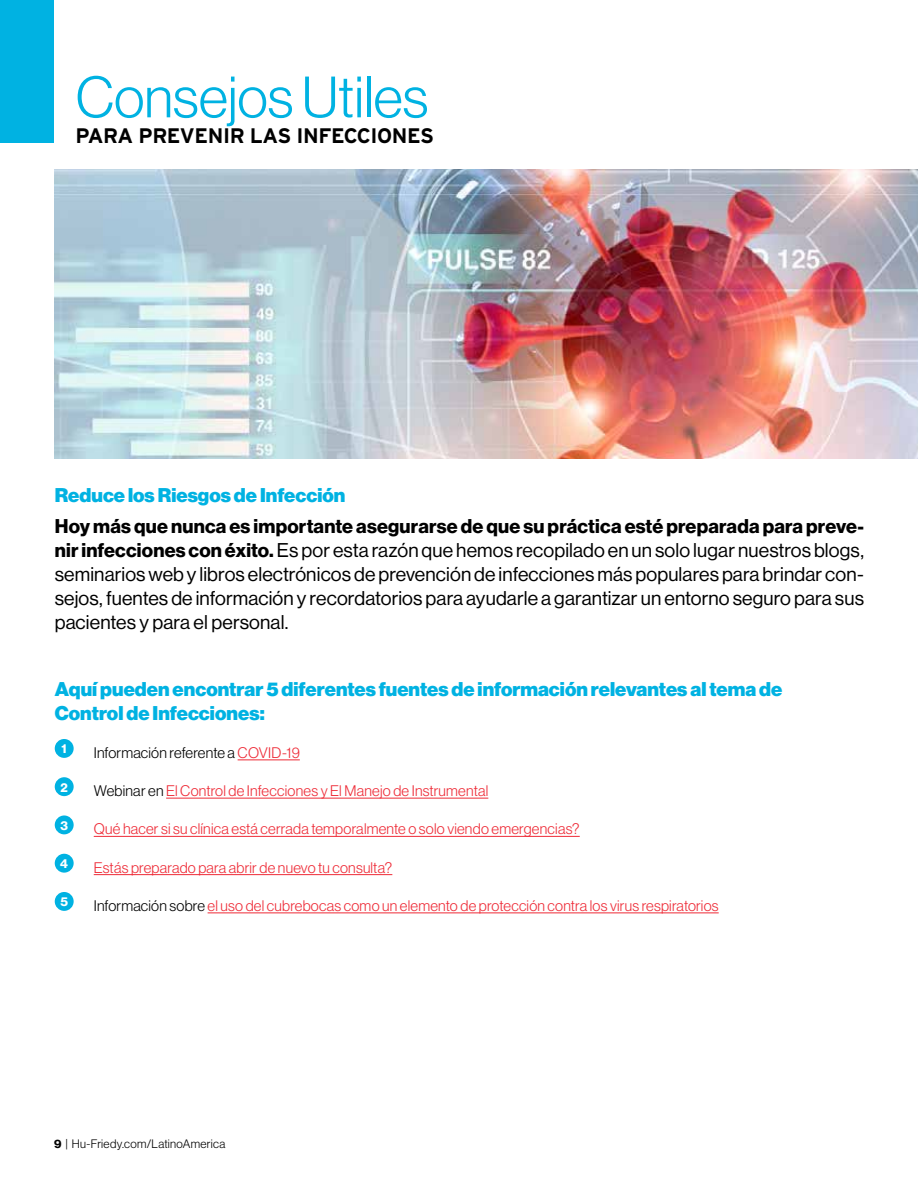
<style>
.page{position:relative;width:918px;height:1188px;background:#fff}
.page>*{position:absolute;margin:0;border:0;box-sizing:border-box;transform-origin:0 0}
.t1{font:57px "N Haas Grotesk DS Pro 45 Lt";color:#00b2e2}
.t2{font:700 21px "Interstate";letter-spacing:-.02em;color:#000}
.t3{font:19.5px/24px "N Haas Grotesk DS Pro 55 Rg";letter-spacing:.01em;color:#000;text-align:justify}
.t4{font:19.5px/23.4px "N Haas Grotesk DS Pro 95 Blk";color:#00b2e2}
.t5{font:19.5px "N Haas Grotesk DS Pro 75 Bd";letter-spacing:.01em;color:#000}
.t6{font:15px "N Haas Grotesk DS Pro 45 Lt";letter-spacing:.015em;color:#ee2b37}
.t7{font:15px "N Haas Grotesk DS Pro 45 Lt";letter-spacing:.01em;color:#000}
.t8{font:12.6px "N Haas Grotesk DS Pro 75 Bd";color:#fff}
.t9{font:12px "N Haas Grotesk DS Pro 45 Lt";letter-spacing:.025em;color:#000}
.s1{font-family:"N Haas Grotesk DS Pro 75 Bd"}
.s2{color:#ee2b37}
.s3{color:#000}
</style>
<div class="page">
<img style="left:54px;top:170px;width:864px;height:289px">
<div style="left:0;top:0;width:54px;height:143px;background:#00b2e2"></div>
<hr style="left:238px;top:760px;width:62px;height:1px;background:#ee2b37">
<hr style="left:166px;top:798px;width:322px;height:1px;background:#ee2b37">
<hr style="left:94px;top:836px;width:486px;height:1px;background:#ee2b37">
<hr style="left:94px;top:874px;width:298px;height:1px;background:#ee2b37">
<hr style="left:208px;top:913px;width:511px;height:1px;background:#ee2b37">
<div style="left:55px;top:739px;width:19px;height:19px;background:#00b2e2;border-radius:50%"></div>
<div style="left:55px;top:777px;width:19px;height:19px;background:#00b2e2;border-radius:50%"></div>
<div style="left:55px;top:815px;width:19px;height:19px;background:#00b2e2;border-radius:50%"></div>
<div style="left:55px;top:854px;width:19px;height:19px;background:#00b2e2;border-radius:50%"></div>
<div style="left:55px;top:892px;width:19px;height:19px;background:#00b2e2;border-radius:50%"></div>
<h1 class="t1" style="left:76px;top:65px;width:354px">Consejos Utiles</h1>
<p class="t2" style="left:76px;top:124px;width:360px">PARA PREVENIR LAS INFECCIONES</p>
<p class="t4" style="left:55px;top:484px;width:292px">Reduce los Riesgos de Infección</p>
<p class="t5" style="left:55px;top:514px;width:811px">Hoy más que nunca es importante asegurarse de que su práctica esté preparada para preve-</p>
<p class="t3" style="left:55px;top:538px;width:811px"><span class="s1">nir infecciones con éxito.</span> Es por esta razón que hemos recopilado en un solo lugar nuestros blogs, seminarios web y libros electrónicos de prevención de infecciones más populares para brindar con&shy;sejos, fuentes de información y recordatorios para ayudarle a garantizar un entorno seguro para sus pacientes y para el personal.</p>
<p class="t4" style="left:55px;top:678px;width:729px">Aquí pueden encontrar 5 diferentes fuentes de información relevantes al tema de<br>Control de Infecciones:</p>
<p class="t8" style="left:62px;top:742px;width:7px">1</p>
<p class="t7" style="left:94px;top:744px;width:208px">Información referente a <span class="s2">COVID-19</span></p>
<p class="t8" style="left:61px;top:780px;width:9px">2</p>
<p class="t6" style="left:94px;top:782px;width:396px"><span class="s3">Webinar en</span> El Control de Infecciones y El Manejo de Instrumental</p>
<p class="t8" style="left:60px;top:818px;width:9px">3</p>
<p class="t6" style="left:94px;top:821px;width:487px">Qué hacer si su clínica está cerrada temporalmente o solo viendo emergencias?</p>
<p class="t8" style="left:60px;top:856px;width:9px">4</p>
<p class="t6" style="left:94px;top:859px;width:300px">Estás preparado para abrir de nuevo tu consulta?</p>
<p class="t8" style="left:60px;top:895px;width:9px">5</p>
<p class="t6" style="left:94px;top:897px;width:626px"><span class="s3">Información sobre</span> el uso del cubrebocas como un elemento de protección contra los virus respiratorios</p>
<p class="t9" style="left:54px;top:1138px;width:173px"><span class="s1">9</span> | Hu-Friedy.com/LatinoAmerica</p>
</div>
